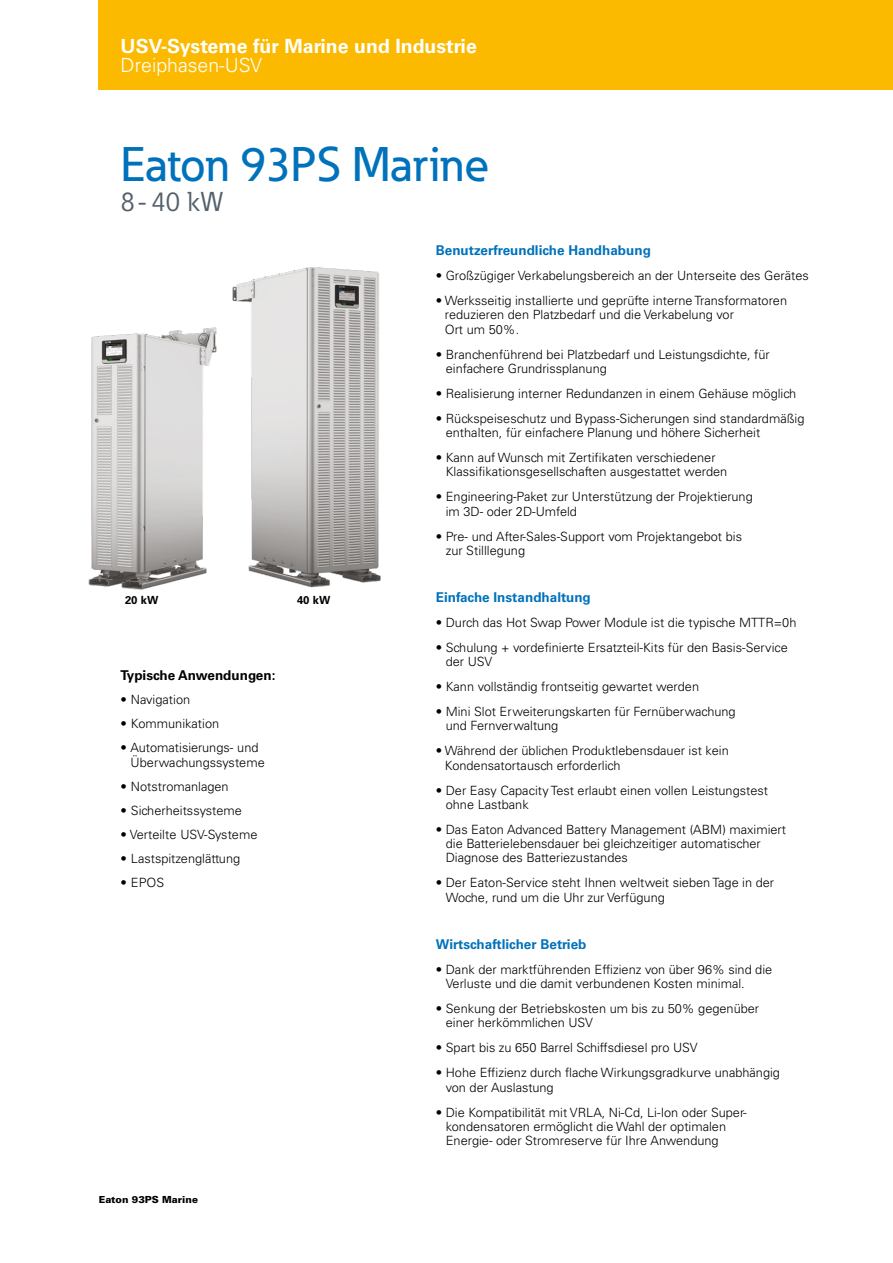
<style>
.page{position:relative;width:893px;height:1263px;background:#fff}
.page>*{position:absolute;margin:0;border:0;box-sizing:border-box;transform-origin:0 0}
._01_Headline___ADJ_C{font:500 48px "Eaton";color:#0072bb}
._01_Headline___ADJ_C-2{font:27px "Eaton";color:#54616c}
.t1{font:700 19.5px/19.5px "Univers";color:#fff}
._02_Body_Head__9_pt{font:700 13.5px "Univers";color:#0072bb}
._02_Body_Head__9_pt-2{font:700 13.5px "Univers";color:#000}
._02_Body_Head__9_pt-3{font:300 12.75px/14.2px "Univers";color:#000}
._02_Bullet1__9_pt{font:300 12.75px/15px "Univers";color:#000}
._05_Caption_Head{font:700 11.25px "Univers";color:#000}
._6_1_Seitenzahl_Fuss{font:900 9.75px "Univers";color:#000}
.s1{font-weight:300}
</style>
<div class="page">
<img style="left:232px;top:267px;width:149px;height:321px">
<img style="left:88px;top:312px;width:168px;height:278px">
<div style="left:99px;top:0;width:794px;height:89px;background:#fbba00"></div>
<p class="t1" style="left:121px;top:36px;width:358px">USV-Systeme für Marine und Industrie<br><span class="s1">Dreiphasen-USV</span></p>
<p class="_01_Headline___ADJ_C" style="left:121px;top:135px;width:370px">Eaton 93PS Marine</p>
<p class="_01_Headline___ADJ_C-2" style="left:121px;top:186px;width:104px">8- 40 kW</p>
<p class="_05_Caption_Head" style="left:125px;top:594px;width:35px">20 kW</p>
<p class="_05_Caption_Head" style="left:297px;top:594px;width:35px">40 kW</p>
<p class="_02_Body_Head__9_pt-2" style="left:121px;top:667px;width:156px">Typische Anwendungen:</p>
<p class="_02_Bullet1__9_pt" style="left:121px;top:692px;width:71px">• Navigation</p>
<p class="_02_Bullet1__9_pt" style="left:121px;top:716px;width:100px">• Kommunikation</p>
<p class="_02_Bullet1__9_pt" style="left:131px;top:740px;width:136px;text-indent:-10px">• Automatisierungs- und<br>Überwachungssysteme</p>
<p class="_02_Bullet1__9_pt" style="left:121px;top:779px;width:110px">• Notstromanlagen</p>
<p class="_02_Bullet1__9_pt" style="left:121px;top:803px;width:123px">• Sicherheitssysteme</p>
<p class="_02_Bullet1__9_pt" style="left:121px;top:827px;width:138px">• Verteilte USV-Systeme</p>
<p class="_02_Bullet1__9_pt" style="left:121px;top:851px;width:121px">• Lastspitzenglättung</p>
<p class="_02_Bullet1__9_pt" style="left:121px;top:875px;width:45px">• EPOS</p>
<p class="_6_1_Seitenzahl_Fuss" style="left:99px;top:1194px;width:101px">Eaton 93PS Marine</p>
<p class="_02_Body_Head__9_pt" style="left:436px;top:242px;width:217px">Benutzerfreundliche Handhabung</p>
<p class="_02_Body_Head__9_pt-3" style="left:436px;top:268px;width:374px">• Großzügiger Verkabelungsbereich an der Unterseite des Gerätes</p>
<p class="_02_Body_Head__9_pt-3" style="left:445px;top:293px;width:344px;text-indent:-9px">• Werksseitig installierte und geprüfte interne Transformatoren reduzieren den Platzbedarf und die Verkabelung vor<br>Ort um 50%.</p>
<p class="_02_Body_Head__9_pt-3" style="left:446px;top:347px;width:326px;text-indent:-10px">• Branchenführend bei Platzbedarf und Leistungsdichte, für einfachere Grundrissplanung</p>
<p class="_02_Body_Head__9_pt-3" style="left:436px;top:386px;width:362px">• Realisierung interner Redundanzen in einem Gehäuse möglich</p>
<p class="_02_Body_Head__9_pt-3" style="left:446px;top:411px;width:360px;text-indent:-10px">• Rückspeiseschutz und Bypass-Sicherungen sind standardmäßig enthalten, für einfachere Planung und höhere Sicherheit</p>
<p class="_02_Body_Head__9_pt-3" style="left:446px;top:450px;width:283px;text-indent:-10px">• Kann auf Wunsch mit Zertifikaten verschiedener<br>Klassifikationsgesellschaften ausgestattet werden</p>
<p class="_02_Body_Head__9_pt-3" style="left:446px;top:490px;width:308px;text-indent:-10px">• Engineering-Paket zur Unterstützung der Projektierung im 3D- oder 2D-Umfeld</p>
<p class="_02_Body_Head__9_pt-3" style="left:446px;top:529px;width:298px;text-indent:-10px">• Pre- und After-Sales-Support vom Projektangebot bis zur Stilllegung</p>
<p class="_02_Body_Head__9_pt" style="left:436px;top:589px;width:157px">Einfache Instandhaltung</p>
<p class="_02_Body_Head__9_pt-3" style="left:436px;top:615px;width:362px">• Durch das Hot Swap Power Module ist die typische MTTR=0h</p>
<p class="_02_Body_Head__9_pt-3" style="left:446px;top:640px;width:344px;text-indent:-10px">• Schulung + vordefinierte Ersatzteil-Kits für den Basis-Service der USV</p>
<p class="_02_Body_Head__9_pt-3" style="left:436px;top:679px;width:265px">• Kann vollständig frontseitig gewartet werden</p>
<p class="_02_Body_Head__9_pt-3" style="left:446px;top:704px;width:291px;text-indent:-10px">• Mini Slot Erweiterungskarten für Fernüberwachung und Fernverwaltung</p>
<p class="_02_Body_Head__9_pt-3" style="left:445px;top:744px;width:285px;text-indent:-9px">• Während der üblichen Produktlebensdauer ist kein<br>Kondensatortausch erforderlich</p>
<p class="_02_Body_Head__9_pt-3" style="left:446px;top:783px;width:324px;text-indent:-10px">• Der Easy Capacity Test erlaubt einen vollen Leistungstest ohne Lastbank</p>
<p class="_02_Body_Head__9_pt-3" style="left:446px;top:822px;width:342px;text-indent:-10px">• Das Eaton Advanced Battery Management (ABM) maximiert die Batterielebensdauer bei gleichzeitiger automatischer<br>Diagnose des Batteriezustandes</p>
<p class="_02_Body_Head__9_pt-3" style="left:446px;top:876px;width:330px;text-indent:-10px">• Der Eaton-Service steht Ihnen weltweit sieben Tage in der<br>Woche, rund um die Uhr zur Verfügung</p>
<p class="_02_Body_Head__9_pt" style="left:436px;top:936px;width:152px">Wirtschaftlicher Betrieb</p>
<p class="_02_Body_Head__9_pt-3" style="left:446px;top:962px;width:328px;text-indent:-10px">• Dank der marktführenden Effizienz von über 96% sind die<br>Verluste und die damit verbundenen Kosten minimal.</p>
<p class="_02_Body_Head__9_pt-3" style="left:446px;top:1001px;width:315px;text-indent:-10px">• Senkung der Betriebskosten um bis zu 50% gegenüber einer herkömmlichen USV</p>
<p class="_02_Body_Head__9_pt-3" style="left:436px;top:1040px;width:263px">• Spart bis zu 650 Barrel Schiffsdiesel pro USV</p>
<p class="_02_Body_Head__9_pt-3" style="left:446px;top:1065px;width:336px;text-indent:-10px">• Hohe Effizienz durch flache Wirkungsgradkurve unabhängig von der Auslastung</p>
<p class="_02_Body_Head__9_pt-3" style="left:446px;top:1105px;width:302px;text-indent:-10px">• Die Kompatibilität mit VRLA, Ni-Cd, Li-Ion oder Super&shy;kondensatoren ermöglicht die Wahl der optimalen<br>Energie- oder Stromreserve für Ihre Anwendung</p>
</div>
